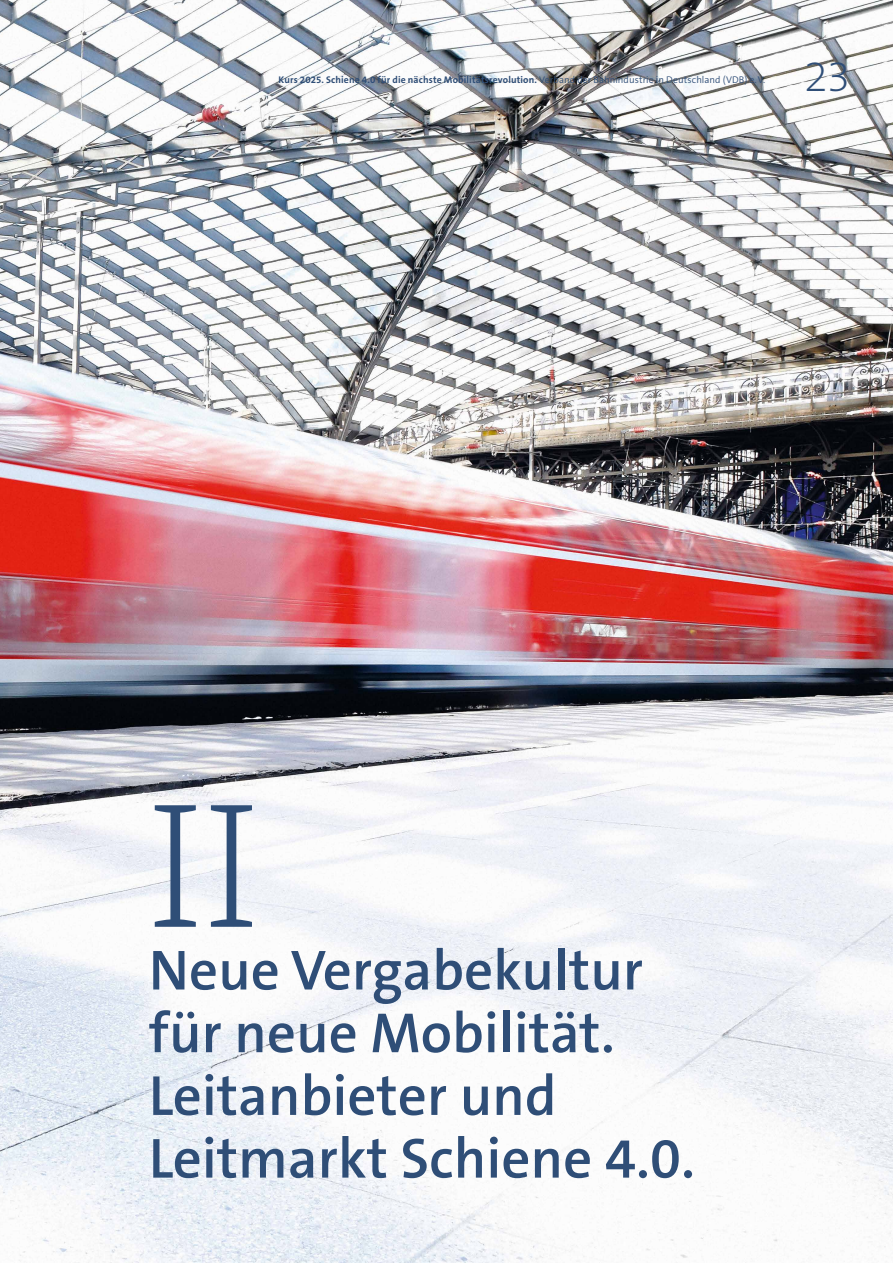
<style>
.page{position:relative;width:893px;height:1263px;background:#fff}
.page>*{position:absolute;margin:0;border:0;box-sizing:border-box;transform-origin:0 0}
.t1{font:180px "The Serif Extra Light Caps";color:#2f4e77}
.t2{font:600 57px/62.7px "The Sans B W6";color:#2f4e77}
.t3{font:200 43.5px "The Sans B W2";color:#2f4e77}
.t4{font:700 9.75px "The Sans B W7";letter-spacing:.015em;color:#2f4e77}
.s1{font-family:"The Sans B W4";font-weight:300}
</style>
<div class="page">
<img style="left:0;top:0;width:893px;height:1263px">
<p class="t4" style="left:279px;top:74px;width:488px">Kurs 2025. Schiene 4.0 für die nächste Mobilitätsrevolution. <span class="s1">Verband der Bahnindustrie in Deutschland (VDB) e.V.</span></p>
<h3 class="t3" style="left:804px;top:48px;width:48px">23</h3>
<h1 class="t1" style="left:149px;top:717px;width:111px">II</h1>
<h2 class="t2" style="left:149px;top:939px;width:548px">Neue Vergabekultur für neue Mobilität.<br>Leitanbieter und<br>Leitmarkt Schiene 4.0.</h2>
</div>
